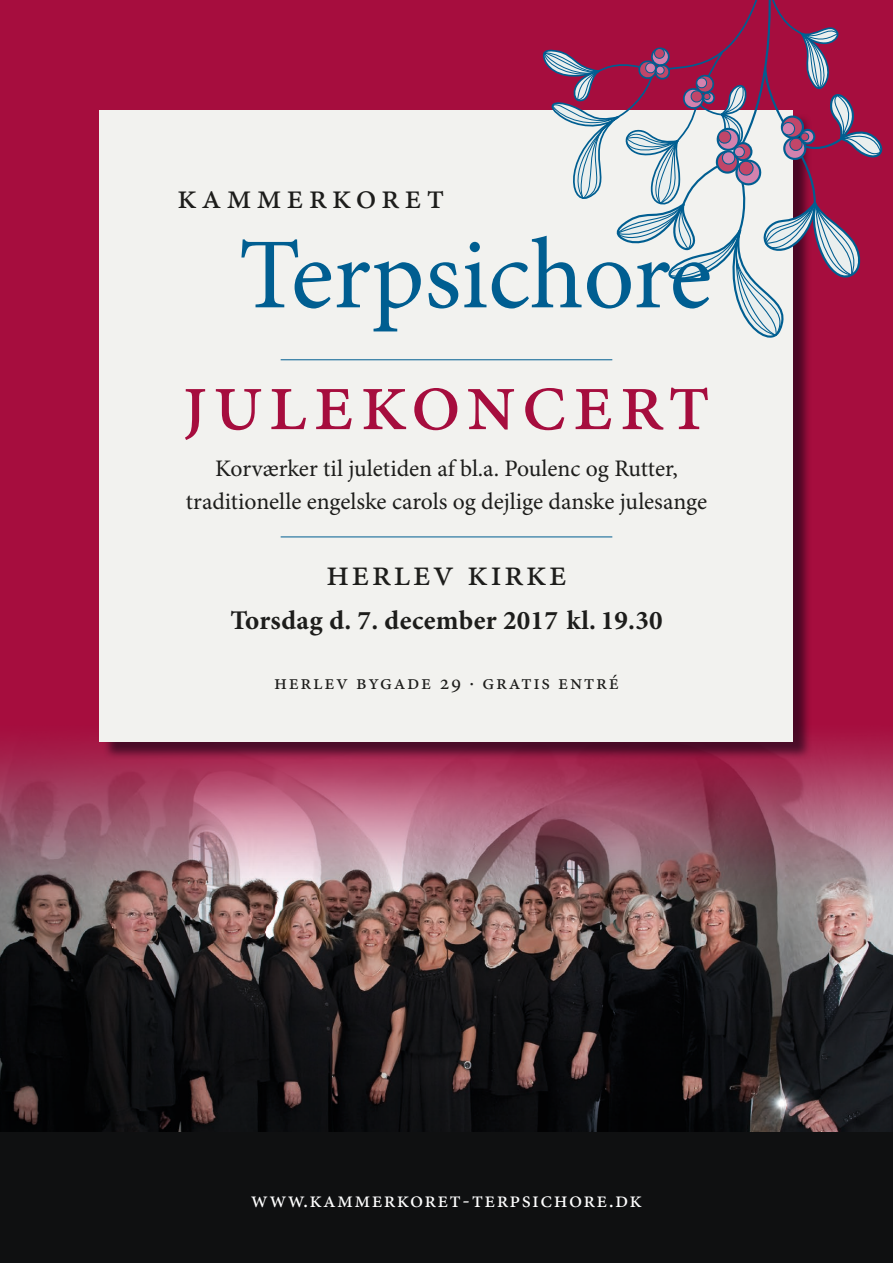
<style>
.page{position:relative;width:893px;height:1263px;background:#fff}
.page>*{position:absolute;margin:0;border:0;box-sizing:border-box;transform-origin:0 0}
.t1{font:100.65px "Minion Pro";color:#005e91}
.t2{font:86.25px "Minion Pro";letter-spacing:.06em;color:#a60d3e}
.t3{font:37.5px "Minion Pro";letter-spacing:.06em;color:#1d1d1b}
.t4{font:35.55px "Minion Pro";letter-spacing:.135em;color:#1d1d1b}
.t5{font:700 27px "Minion Pro";letter-spacing:.01em;color:#1d1d1b}
.t6{font:23.7px/33px "Minion Pro";letter-spacing:-.02em;color:#1d1d1b;text-align:center}
.t7{font:22.5px "Minion Pro";letter-spacing:.06em;color:#fff}
.t8{font:21px "Minion Pro";letter-spacing:.08em;color:#1d1d1b}
</style>
<div class="page">
<div style="left:0;top:0;width:893px;height:705px;background:#a60d3e"></div>
<img style="left:0;top:705px;width:893px;height:427px">
<div style="left:0;top:1132px;width:893px;height:131px;background:#0f1011"></div>
<div style="left:102px;top:113px;width:710px;height:647px;background:#00010f;opacity:.55"></div>
<div style="left:100px;top:111px;width:693px;height:631px;background:#f2f2ef"></div>
<hr style="left:281px;top:536px;width:331px;height:1px;background:#005e91">
<hr style="left:281px;top:359px;width:331px;height:1px;background:#005e91">
<svg style="left:539px;top:0;width:348px;height:356px"></svg>
<svg style="left:734px;top:143px;width:18px;height:18px"></svg>
<div style="left:733px;top:142px;width:20px;height:20px;border:2px solid #005e91;border-radius:8px"></div>
<div style="left:734px;top:147px;width:11px;height:10px;background:#d382ae;border-radius:50%"></div>
<div style="left:734px;top:146px;width:11px;height:12px;border:1px solid #005e91;border-radius:50%"></div>
<h3 class="t4" style="left:177px;top:175px;width:269px">kammerkoret</h3>
<h1 class="t1" style="left:239px;top:215px;width:475px">Terpsichore</h1>
<h2 class="t2" style="left:182px;top:350px;width:530px">julekoncert</h2>
<p class="t6" style="left:186px;top:453px;width:523px">Korværker til juletiden af bl.a. Poulenc og Rutter, traditionelle engelske carols og dejlige danske julesange</p>
<h3 class="t3" style="left:326px;top:550px;width:242px">herlev kirke</h3>
<p class="t5" style="left:230px;top:604px;width:434px">Torsdag d. 7. december 2017 kl. 19.30</p>
<p class="t8" style="left:274px;top:670px;width:346px">herlev bygade 29 · gratis entré</p>
<p class="t7" style="left:251px;top:1186px;width:393px">www.kammerkoret-terpsichore.dk</p>
</div>
